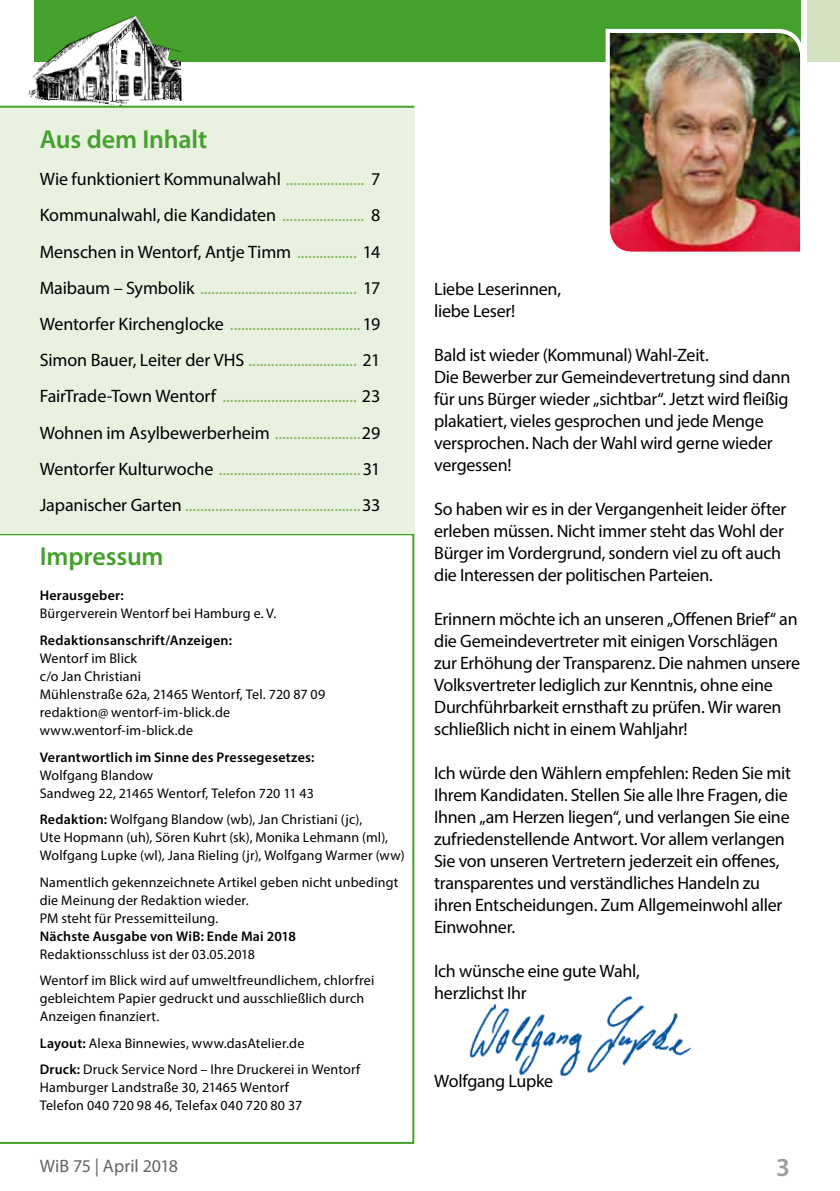
<style>
.page{position:relative;width:840px;height:1191px;background:#fff}
.page>*{position:absolute;margin:0;border:0;box-sizing:border-box;transform-origin:0 0}
.t1{font:600 26px "Myriad Pro";letter-spacing:-.005em;color:#44a12b}
.t2{font:600 26px "Myriad Pro";color:#9c9e9f}
.t3{font:18px/22px "Myriad Pro";letter-spacing:-.015em;color:#000}
.t4{font:18px/36.2px "Myriad Pro";letter-spacing:-.01em;color:#83b85f;text-align:justify}
.t5{font:18px "Myriad Pro";color:#646567}
.t6{font:14px/18px "Myriad Pro";letter-spacing:.01em;color:#000}
.t7{font:600 14px "Myriad Pro";letter-spacing:.015em;color:#000}
.s1{color:#000}
.s2{font-weight:600}
</style>
<div class="page">
<div style="left:806px;top:0;width:33px;height:62px;background:#d3e3c2"></div>
<div style="left:34px;top:0;width:765px;height:62px;background:#44a12b"></div>
<div style="left:0;top:533px;width:414px;height:610px;border:2px solid #44a12b"></div>
<img style="left:26px;top:15px;width:156px;height:91px">
<img style="left:605px;top:27px;width:196px;height:225px">
<div style="left:0;top:106px;width:414px;height:427px;background:#e9f1e1"></div>
<hr style="left:0;top:106px;width:414px;height:2px;background:#44a12b">
<img style="left:469px;top:996px;width:222px;height:80px">
<h1 class="t1" style="left:40px;top:123px;width:169px">Aus dem Inhalt</h1>
<p class="t4" style="left:40px;top:161px;width:342px"><span class="s1">Wie funktioniert Kommunalwahl</span> ..................... <span class="s1">7<br>Kommunalwahl, die Kandidaten</span> ...................... <span class="s1">8<br>Menschen in Wentorf, Antje Timm</span> ................ <span class="s1">14<br>Maibaum – Symbolik</span> .......................................... <span class="s1">17<br>Wentorfer Kirchenglocke</span> ...................................<span class="s1">19<br>Simon Bauer, Leiter der VHS</span> ............................. <span class="s1">21<br>FairTrade-Town Wentorf</span> .................................... <span class="s1">23<br>Wohnen im Asylbewerberheim</span> .......................<span class="s1">29<br>Wentorfer Kulturwoche</span> ......................................<span class="s1">31<br>Japanischer Garten</span> ...............................................<span class="s1">33</span></p>
<h1 class="t1" style="left:40px;top:540px;width:125px">Impressum</h1>
<p class="t7" style="left:40px;top:587px;width:86px">Herausgeber:</p>
<p class="t6" style="left:40px;top:604px;width:238px">Bürgerverein Wentorf bei Hamburg e. V.</p>
<p class="t7" style="left:40px;top:631px;width:194px">Redaktionsanschrift/Anzeigen:</p>
<p class="t6" style="left:40px;top:649px;width:287px">Wentorf im Blick<br>c/o Jan Christiani<br>Mühlenstraße 62a, 21465 Wentorf, Tel. 720 87 09 redaktion@ wentorf-im-blick.de www.wentorf-im-blick.de</p>
<p class="t7" style="left:40px;top:748px;width:276px">Verantwortlich im Sinne des Pressegesetzes:</p>
<p class="t6" style="left:40px;top:765px;width:275px">Wolfgang Blandow<br>Sandweg 22, 21465 Wentorf, Telefon 720 11 43</p>
<p class="t6" style="left:40px;top:810px;width:366px"><span class="s2">Redaktion:</span> Wolfgang Blandow (wb), Jan Christiani (jc),<br>Ute Hopmann (uh), Sören Kuhrt (sk), Monika Lehmann (ml),<br>Wolfgang Lupke (wl), Jana Rieling (jr), Wolfgang Warmer (ww)</p>
<p class="t6" style="left:40px;top:872px;width:360px">Namentlich gekennzeichnete Artikel geben nicht unbedingt die Meinung der Redaktion wieder.<br>PM steht für Pressemitteilung.</p>
<p class="t7" style="left:40px;top:927px;width:258px">Nächste Ausgabe von WiB: Ende Mai 2018</p>
<p class="t6" style="left:40px;top:940px;width:336px;line-height:26.6px">Redaktionsschluss ist der 03.05.2018<br>Wentorf im Blick wird auf umweltfreundlichem, chlorfrei</p>
<p class="t6" style="left:40px;top:989px;width:326px">gebleichtem Papier gedruckt und ausschließlich durch<br>Anzeigen finanziert.</p>
<p class="t6" style="left:40px;top:1029px;width:322px;line-height:26.6px"><span class="s2">Layout:</span> Alexa Binnewies, www.dasAtelier.de<br><span class="s2">Druck:</span> Druck Service Nord – Ihre Druckerei in Wentorf</p>
<p class="t6" style="left:40px;top:1078px;width:264px">Hamburger Landstraße 30, 21465 Wentorf<br>Telefon 040 720 98 46, Telefax 040 720 80 37</p>
<p class="t3" style="left:434px;top:278px;width:128px">Liebe Leserinnen, liebe Leser!</p>
<p class="t3" style="left:434px;top:344px;width:357px">Bald ist wieder (Kommunal) Wahl-Zeit.<br>Die Bewerber zur Gemeindevertretung sind dann für uns Bürger wieder „sichtbar“. Jetzt wird fleißig plakatiert, vieles gesprochen und jede Menge versprochen. Nach der Wahl wird gerne wieder vergessen!</p>
<p class="t3" style="left:434px;top:498px;width:353px">So haben wir es in der Vergangenheit leider öfter erleben müssen. Nicht immer steht das Wohl der Bürger im Vordergrund, sondern viel zu oft auch die Interessen der politischen Parteien.</p>
<p class="t3" style="left:434px;top:608px;width:367px">Erinnern möchte ich an unseren „Offenen Brief“ an die Gemeindevertreter mit einigen Vorschlägen zur Erhöhung der Transparenz. Die nahmen unsere Volksvertreter lediglich zur Kenntnis, ohne eine Durchführbarkeit ernsthaft zu prüfen. Wir waren schließlich nicht in einem Wahljahr!</p>
<p class="t3" style="left:434px;top:762px;width:358px">Ich würde den Wählern empfehlen: Reden Sie mit Ihrem Kandidaten. Stellen Sie alle Ihre Fragen, die Ihnen „am Herzen liegen“, und verlangen Sie eine zufriedenstellende Antwort. Vor allem verlangen Sie von unseren Vertretern jederzeit ein offenes, transparentes und verständliches Handeln zu ihren Entscheidungen. Zum Allgemeinwohl aller Einwohner.</p>
<p class="t3" style="left:434px;top:960px;width:207px">Ich wünsche eine gute Wahl, herzlichst Ihr</p>
<p class="t3" style="left:434px;top:1070px;width:120px">Wolfgang Lupke</p>
<p class="t5" style="left:40px;top:1154px;width:140px">WiB 75 | April 2018</p>
<h1 class="t2" style="left:775px;top:1151px;width:15px">3</h1>
</div>
